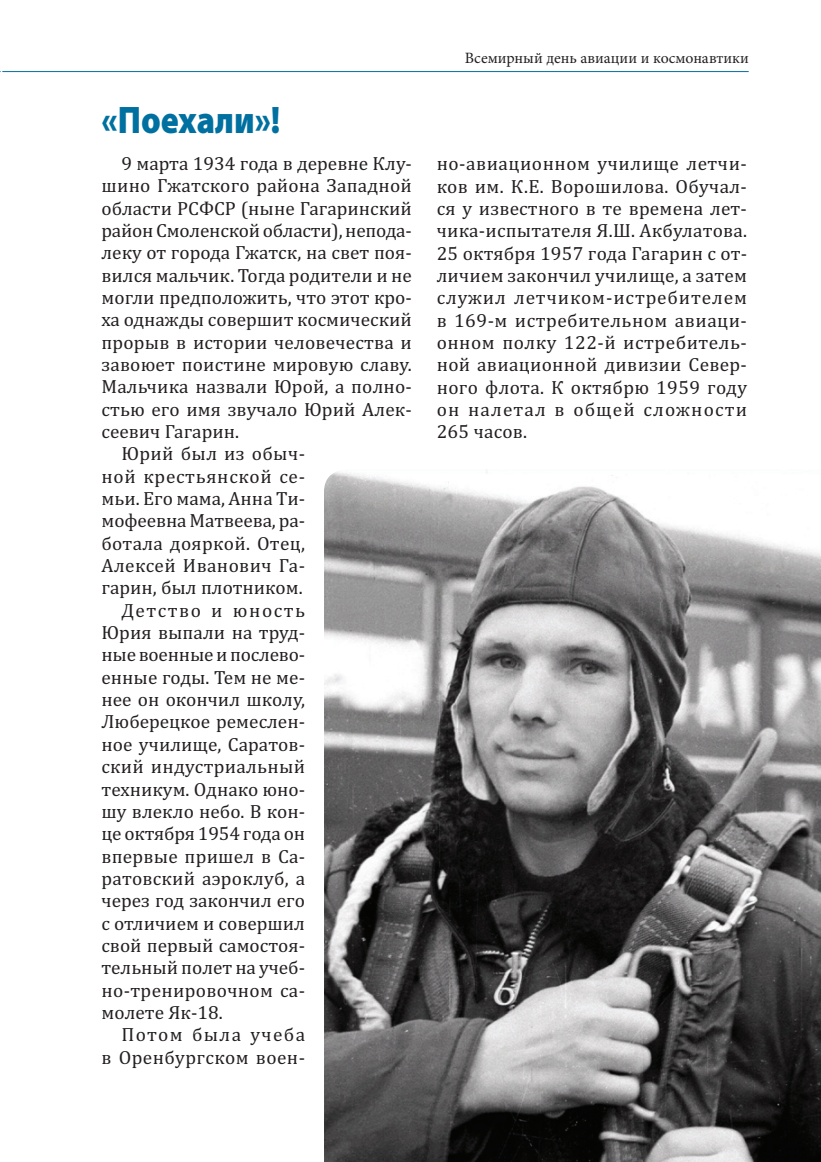
<style>
.page{position:relative;width:821px;height:1162px;background:#fff}
.page>*{position:absolute;margin:0;border:0;box-sizing:border-box;transform-origin:0 0}
.t1{font:900 38.5px "Myriad Pro";color:#0070a0;scale:.87 1}
.t2{font:19.25px/22.4px "Cambria";color:#231f20;text-align:justify}
.t3{font:19.25px "Cambria";letter-spacing:.02em;color:#231f20}
.t4{font:19.25px "Cambria";letter-spacing:.035em;color:#231f20}
.t5{font:19.25px "Cambria";letter-spacing:.08em;color:#231f20}
.t6{font:19.25px "Cambria";letter-spacing:.07em;color:#231f20}
.t7{font:15.75px "Minion Pro";color:#231f20}
</style>
<div class="page">
<hr style="left:2px;top:71px;width:746px;height:1px;background:#0070a0">
<svg style="left:324px;top:470px;width:496px;height:691px;background:#797879"></svg>
<h1 class="t1" style="left:101px;top:106px;width:207px">«Поехали»!</h1>
<p class="t2" style="left:121px;top:152px;width:292px">9 марта 1934 года в деревне Клу-</p>
<p class="t2" style="left:101px;top:174px;width:312px">шино Гжатского района Западной</p>
<p class="t2" style="left:101px;top:197px;width:312px">области РСФСР (ныне Гагаринский</p>
<p class="t2" style="left:101px;top:219px;width:312px">район Смоленской области), непода-</p>
<p class="t2" style="left:101px;top:241px;width:312px">леку от города Гжатск, на свет поя-</p>
<p class="t2" style="left:101px;top:264px;width:312px">вился мальчик. Тогда родители и не</p>
<p class="t2" style="left:101px;top:286px;width:312px">могли предположить, что этот кро-</p>
<p class="t2" style="left:101px;top:308px;width:312px">ха однажды совершит космический</p>
<p class="t2" style="left:101px;top:331px;width:312px">прорыв в истории человечества и</p>
<p class="t2" style="left:101px;top:353px;width:312px">завоюет поистине мировую славу.</p>
<p class="t2" style="left:101px;top:375px;width:312px">Мальчика назвали Юрой, а полно-</p>
<p class="t2" style="left:101px;top:398px;width:312px">стью его имя звучало Юрий Алек-</p>
<p class="t2" style="left:101px;top:420px;width:139px">сеевич Гагарин.</p>
<p class="t3" style="left:121px;top:442px;width:185px">Юрий был из обыч-</p>
<p class="t4" style="left:101px;top:465px;width:205px">ной крестьянской се-</p>
<p class="t2" style="left:101px;top:487px;width:205px">мьи. Его мама, Анна Ти-</p>
<p class="t2" style="left:101px;top:509px;width:205px">мофеевна Матвеева, ра-</p>
<p class="t2" style="left:101px;top:532px;width:205px">ботала дояркой. Отец,</p>
<p class="t3" style="left:101px;top:554px;width:205px">Алексей Иванович Га-</p>
<p class="t2" style="left:101px;top:576px;width:202px">гарин, был плотником.</p>
<p class="t5" style="left:121px;top:599px;width:185px">Детство и юность</p>
<p class="t2" style="left:101px;top:621px;width:205px">Юрия выпали на труд-</p>
<p class="t2" style="left:101px;top:643px;width:205px">ные военные и послево-</p>
<p class="t2" style="left:101px;top:666px;width:205px">енные годы. Тем не ме-</p>
<p class="t2" style="left:101px;top:688px;width:205px">нее он окончил школу,</p>
<p class="t2" style="left:101px;top:710px;width:205px">Люберецкое ремеслен-</p>
<p class="t2" style="left:101px;top:733px;width:205px">ное училище, Саратов-</p>
<p class="t2" style="left:101px;top:755px;width:205px">ский индустриальный</p>
<p class="t2" style="left:101px;top:777px;width:205px">техникум. Однако юно-</p>
<p class="t2" style="left:101px;top:800px;width:205px">шу влекло небо. В кон-</p>
<p class="t2" style="left:101px;top:822px;width:205px">це октября 1954 года он</p>
<p class="t2" style="left:101px;top:844px;width:205px">впервые пришел в Са-</p>
<p class="t2" style="left:101px;top:867px;width:205px">ратовский аэроклуб, а</p>
<p class="t2" style="left:101px;top:889px;width:205px">через год закончил его</p>
<p class="t2" style="left:101px;top:911px;width:205px">с отличием и совершил</p>
<p class="t2" style="left:101px;top:934px;width:205px">свой первый самостоя-</p>
<p class="t2" style="left:101px;top:956px;width:205px">тельный полет на учеб-</p>
<p class="t2" style="left:101px;top:978px;width:205px">но-тренировочном са-</p>
<p class="t2" style="left:101px;top:1001px;width:123px">молете Як-18.</p>
<p class="t6" style="left:121px;top:1023px;width:185px">Потом была учеба</p>
<p class="t3" style="left:101px;top:1045px;width:205px">в Оренбургском воен-</p>
<p class="t7" style="left:464px;top:51px;width:285px">Всемирный день авиации и космонавтики</p>
<p class="t2" style="left:436px;top:152px;width:312px">но-авиационном училище летчи&shy;ков им. К.Е. Ворошилова. Обучал&shy;ся у известного в те времена лет&shy;чика-испытателя Я.Ш. Акбулатова.<br>25 октября 1957 года Гагарин с от&shy;личием закончил училище, а затем служил летчиком-истребителем в 169-м истребительном авиаци&shy;онном полку 122-й истребитель&shy;ной авиационной дивизии Север&shy;ного флота. К октябрю 1959 году он налетал в общей сложности 265 часов.</p>
</div>
